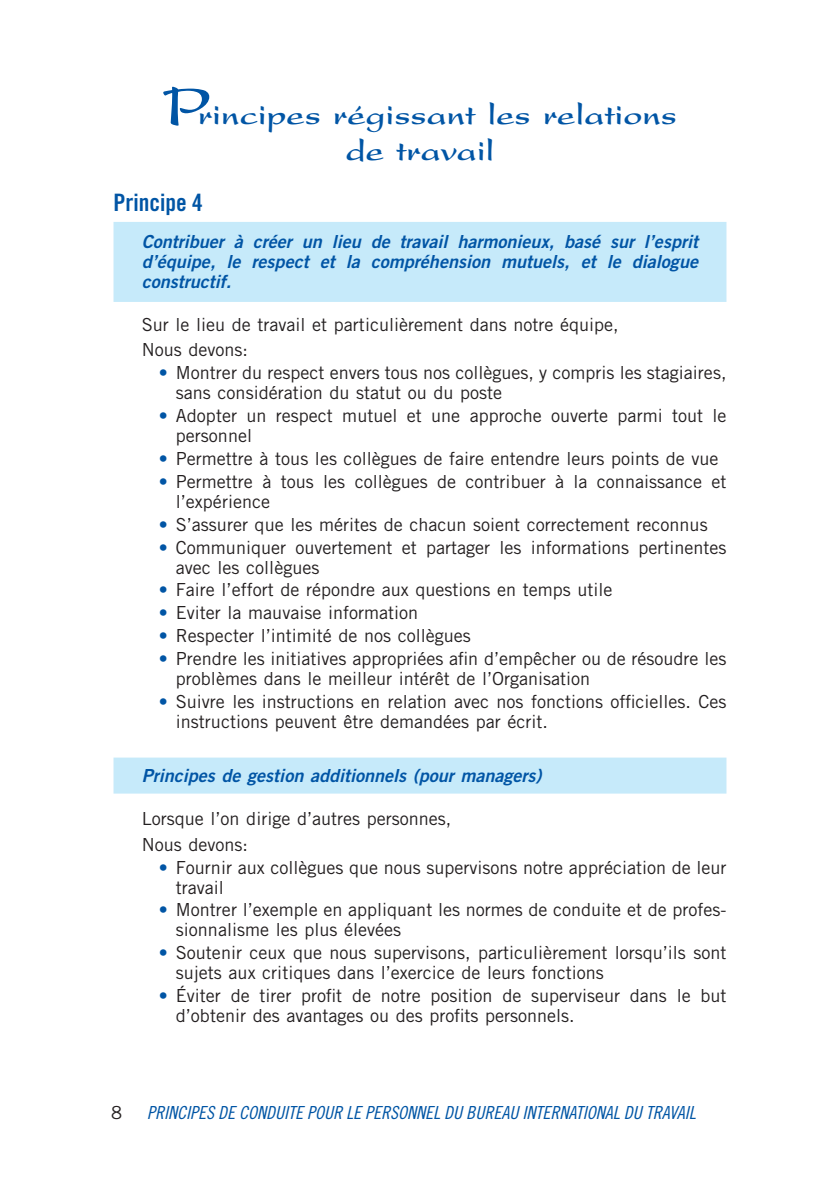
<style>
.page{position:relative;width:840px;height:1191px;background:#fff}
.page>*{position:absolute;margin:0;border:0;box-sizing:border-box;transform-origin:0 0}
.t1{font:700 32px/36px "Present LT Std";color:#0155a5;text-align:center}
.t2{font:24px "Trade Gothic LT Std Bd Cn 20";color:#0155a5}
.t3{font:18px/20px "Trade Gothic LT Std";color:#231f20}
.t4{font:18px/20px "Trade Gothic LT Std Bd 2 Obl";color:#0155a5;text-align:justify}
.t5{font:18px "Trade Gothic LT Std Cn 18 Obl";color:#0155a5}
.s1{font-size:60px}
.s2{color:#0155a5}
</style>
<div class="page">
<div style="left:113px;top:222px;width:613px;height:80px;background:#c6eafa"></div>
<div style="left:113px;top:757px;width:613px;height:36px;background:#c6eafa"></div>
<h1 class="t1" style="left:163px;top:97px;width:515px"><span class="s1">P</span>rincipes régissant les relations de travail</h1>
<h2 class="t2" style="left:113px;top:188px;width:91px">Principe 4</h2>
<p class="t4" style="left:142px;top:232px;width:557px">Contribuer à créer un lieu de travail harmonieux, basé sur l’esprit d’équipe, le respect et la compréhension mutuels, et le dialogue constructif.</p>
<p class="t3" style="left:142px;top:311px;width:478px;line-height:25.6px">Sur le lieu de travail et particulièrement dans notre équipe,<br>Nous devons:</p>
<p class="t3" style="left:176px;top:363px;width:551px;text-indent:-17px"><span class="s2">•</span> Montrer du respect envers tous nos collègues, y compris les stagiaires, sans considération du statut ou du poste</p>
<p class="t3" style="left:176px;top:405px;width:551px;text-indent:-17px"><span class="s2">•</span> Adopter un respect mutuel et une approche ouverte parmi tout le personnel</p>
<p class="t3" style="left:159px;top:448px;width:561px"><span class="s2">•</span> Permettre à tous les collègues de faire entendre leurs points de vue</p>
<p class="t3" style="left:176px;top:471px;width:551px;text-indent:-17px"><span class="s2">•</span> Permettre à tous les collègues de contribuer à la connaissance et l’expérience</p>
<p class="t3" style="left:159px;top:514px;width:550px"><span class="s2">•</span> S’assurer que les mérites de chacun soient correctement reconnus</p>
<p class="t3" style="left:176px;top:537px;width:551px;text-indent:-17px"><span class="s2">•</span> Communiquer ouvertement et partager les informations pertinentes avec les collègues</p>
<p class="t3" style="left:159px;top:580px;width:455px"><span class="s2">•</span> Faire l’effort de répondre aux questions en temps utile</p>
<p class="t3" style="left:159px;top:602px;width:260px"><span class="s2">•</span> Eviter la mauvaise information</p>
<p class="t3" style="left:159px;top:625px;width:313px"><span class="s2">•</span> Respecter l’intimité de nos collègues</p>
<p class="t3" style="left:176px;top:648px;width:551px;text-indent:-17px"><span class="s2">•</span> Prendre les initiatives appropriées afin d’empêcher ou de résoudre les problèmes dans le meilleur intérêt de l’Organisation</p>
<p class="t3" style="left:176px;top:691px;width:551px;text-indent:-17px"><span class="s2">•</span> Suivre les instructions en relation avec nos fonctions officielles. Ces instructions peuvent être demandées par écrit.</p>
<p class="t4" style="left:142px;top:766px;width:401px">Principes de gestion additionnels (pour managers)</p>
<p class="t3" style="left:142px;top:805px;width:311px;line-height:25.6px">Lorsque l’on dirige d’autres personnes,<br>Nous devons:</p>
<p class="t3" style="left:176px;top:857px;width:551px;text-indent:-17px"><span class="s2">•</span> Fournir aux collègues que nous supervisons notre appréciation de leur travail</p>
<p class="t3" style="left:176px;top:899px;width:551px;text-indent:-17px"><span class="s2">•</span> Montrer l’exemple en appliquant les normes de conduite et de profes&shy;sionnalisme les plus élevées</p>
<p class="t3" style="left:176px;top:942px;width:551px;text-indent:-17px"><span class="s2">•</span> Soutenir ceux que nous supervisons, particulièrement lorsqu’ils sont sujets aux critiques dans l’exercice de leurs fonctions</p>
<p class="t3" style="left:176px;top:985px;width:551px;text-indent:-17px"><span class="s2">•</span> Éviter de tirer profit de notre position de superviseur dans le but d’obtenir des avantages ou des profits personnels.</p>
<p class="t3" style="left:111px;top:1102px;width:12px">8</p>
<p class="t5" style="left:147px;top:1101px;width:550px">PRINCIPES DE CONDUITE POUR LE PERSONNEL DU BUREAU INTERNATIONAL DU TRAVAIL</p>
</div>
